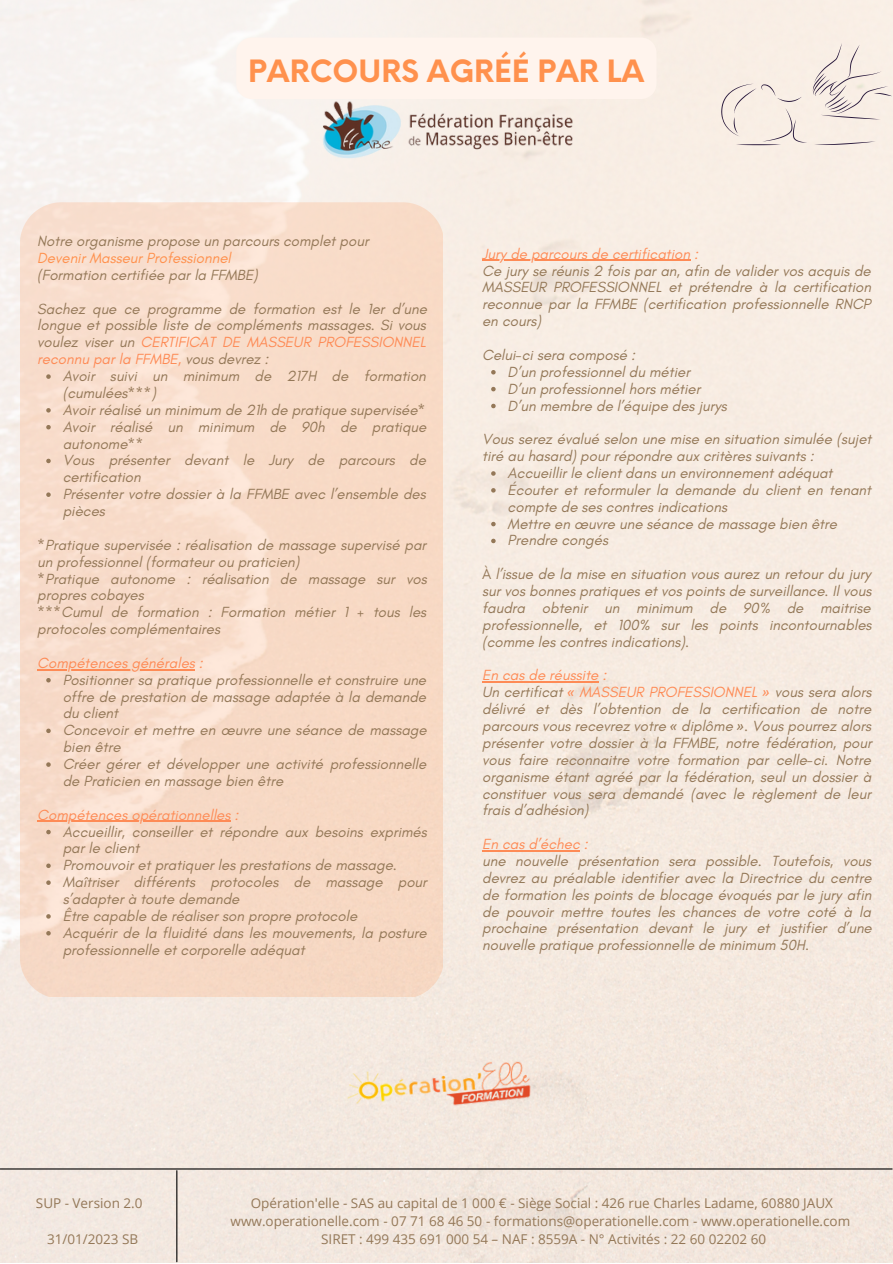
<style>
.page{position:relative;width:893px;height:1264px;background:#fff}
.page>*{position:absolute;margin:0;border:0;box-sizing:border-box;transform-origin:0 0}
.t1{font:700 30px "Neue Einstellung";color:#ff914d}
.t2{font:italic 15px/16.8px "Glacial Indifference";color:#947858}
.t3{font:italic 15px "Glacial Indifference";color:#fe8b56}
.t4{font:italic 15px "Glacial Indifference";color:#ff914d}
.t5{font:13.5px/18px "Open Sans";color:#947858;text-align:center}
.s1{color:#fe8b56}
.s2{font-style:normal}
.s3{font-family:"Noto Sans";color:#fe8b56}
.s4{font-family:"Noto Sans"}
</style>
<div class="page">
<img style="left:0;top:0;width:892px;height:1262px">
<img style="left:331px;top:1042px;width:227px;height:82px">
<svg style="left:20px;top:202px;width:422px;height:795px;background:#f7dbc8"></svg>
<svg style="left:721px;top:43px;width:171px;height:102px;background:#f1e6df"></svg>
<hr style="left:0;top:1168px;width:892px;height:1px;background:#000">
<hr style="left:176px;top:1170px;width:1px;height:91px;background:#000">
<svg style="left:46px;top:374px;width:5px;height:5px"></svg>
<svg style="left:46px;top:408px;width:5px;height:4px"></svg>
<svg style="left:46px;top:425px;width:5px;height:4px"></svg>
<svg style="left:46px;top:458px;width:5px;height:5px"></svg>
<svg style="left:46px;top:492px;width:5px;height:5px"></svg>
<svg style="left:46px;top:678px;width:5px;height:4px"></svg>
<svg style="left:46px;top:728px;width:5px;height:5px"></svg>
<svg style="left:46px;top:762px;width:5px;height:4px"></svg>
<svg style="left:46px;top:829px;width:5px;height:5px"></svg>
<svg style="left:46px;top:863px;width:5px;height:5px"></svg>
<svg style="left:46px;top:880px;width:5px;height:4px"></svg>
<svg style="left:46px;top:914px;width:5px;height:4px"></svg>
<svg style="left:46px;top:931px;width:5px;height:4px"></svg>
<hr style="left:37px;top:669px;width:158px;height:1px;background:#fe8b56">
<hr style="left:37px;top:820px;width:193px;height:2px;background:#fe8b56">
<img style="left:312px;top:99px;width:269px;height:66px">
<div style="left:236px;top:38px;width:420px;height:61px;background:#fff4ed"></div>
<svg style="left:491px;top:370px;width:4px;height:4px"></svg>
<svg style="left:491px;top:387px;width:4px;height:4px"></svg>
<svg style="left:491px;top:404px;width:4px;height:4px"></svg>
<svg style="left:491px;top:471px;width:4px;height:5px"></svg>
<svg style="left:491px;top:488px;width:4px;height:4px"></svg>
<svg style="left:491px;top:522px;width:4px;height:4px"></svg>
<svg style="left:491px;top:538px;width:4px;height:5px"></svg>
<hr style="left:482px;top:260px;width:208px;height:1px;background:#fe8b56">
<hr style="left:482px;top:681px;width:116px;height:1px;background:#fe8b56">
<hr style="left:482px;top:850px;width:97px;height:1px;background:#fe8b56">
<h1 class="t1" style="left:248px;top:44px;width:397px">PARCOURS AGRÉÉ PAR LA</h1>
<p class="t2" style="left:37px;top:232px;width:333px">Notre organisme propose un parcours complet pour</p>
<p class="t4" style="left:37px;top:249px;width:195px">Devenir Masseur Professionnel</p>
<p class="t2" style="left:37px;top:266px;width:222px">(Formation certifiée par la FFMBE)</p>
<p class="t2" style="left:37px;top:300px;width:391px;text-align:justify">Sachez que ce programme de formation est le 1er d’une longue et possible liste de compléments massages. Si vous voulez viser un <span class="s1">CERTIFICAT DE MASSEUR PROFESSIONNEL reconnu par la FFMBE,</span> vous devrez :</p>
<p class="t2" style="left:63px;top:367px;width:365px">Avoir suivi un minimum de 217H de formation (cumulées***)<br>Avoir réalisé un minimum de 21h de pratique supervisée*<br>Avoir réalisé un minimum de 90h de pratique autonome**<br>Vous présenter devant le Jury de parcours de certification<br>Présenter votre dossier à la FFMBE avec l’ensemble des pièces</p>
<p class="t2" style="left:37px;top:536px;width:391px">*Pratique supervisée : réalisation de massage supervisé par un professionnel (formateur ou praticien)<br>*Pratique autonome : réalisation de massage sur vos propres cobayes<br>***Cumul de formation : Formation métier 1 + tous les protocoles complémentaires</p>
<p class="t3" style="left:37px;top:653px;width:167px">Compétences générales :</p>
<p class="t2" style="left:63px;top:671px;width:365px">Positionner sa pratique professionnelle et construire une offre de prestation de massage adaptée à la demande du client<br>Concevoir et mettre en œuvre une séance de massage bien être<br>Créer gérer et développer une activité professionnelle de Praticien en massage bien être</p>
<p class="t2" style="left:63px;top:823px;width:365px">Accueillir, conseiller et répondre aux besoins exprimés par le client<br>Promouvoir et pratiquer les prestations de massage.<br>Maîtriser différents protocoles de massage pour s’adapter à toute demande<br>Être capable de réaliser son propre protocole<br>Acquérir de la fluidité dans les mouvements, la posture professionnelle et corporelle adéquat</p>
<p class="t3" style="left:37px;top:805px;width:203px">Compétences opérationnelles :</p>
<p class="t3" style="left:482px;top:244px;width:217px">Jury de parcours de certification :</p>
<p class="t2" style="left:482px;top:262px;width:390px;text-align:justify">Ce jury se réunis 2 fois par an, afin de valider vos acquis de MASSEUR PROFESSIONNEL et prétendre à la certification reconnue par la FFMBE (certification professionnelle RNCP en cours)</p>
<p class="t2" style="left:482px;top:346px;width:154px">Celui-ci sera composé :</p>
<p class="t2" style="left:507px;top:363px;width:221px">D’un professionnel du métier<br>D’un professionnel hors métier<br>D’un membre de l’équipe des jurys</p>
<p class="t2" style="left:482px;top:430px;width:391px">Vous serez évalué selon une mise en situation simulée (sujet tiré au hasard) pour répondre aux critères suivants :</p>
<p class="t2" style="left:507px;top:464px;width:365px">Accueillir le client dans un environnement adéquat Écouter et reformuler la demande du client en tenant compte de ses contres indications<br>Mettre en œuvre une séance de massage bien être Prendre congés</p>
<p class="t2" style="left:482px;top:565px;width:391px;text-align:justify"><span class="s2">À</span> l’issue de la mise en situation vous aurez un retour du jury sur vos bonnes pratiques et vos points de surveillance. Il vous faudra obtenir un minimum de 90% de maitrise professionnelle, et 100% sur les points incontournables (comme les contres indications).</p>
<p class="t2" style="left:482px;top:666px;width:391px"><span class="s1">En cas de réussite :<br></span>Un certificat <span class="s3">«</span> <span class="s1">MASSEUR PROFESSIONNEL</span> <span class="s3">»</span> vous sera alors délivré et dès l’obtention de la certification de notre parcours vous recevrez votre <span class="s4">«</span> diplôme <span class="s4">»</span>. Vous pourrez alors présenter votre dossier à la FFMBE, notre fédération, pour vous faire reconnaitre votre formation par celle-ci. Notre organisme étant agréé par la fédération, seul un dossier à constituer vous sera demandé (avec le règlement de leur frais d’adhésion)</p>
<p class="t3" style="left:482px;top:834px;width:107px">En cas d’échec :</p>
<p class="t2" style="left:482px;top:852px;width:391px;text-align:justify">une nouvelle présentation sera possible. Toutefois, vous devrez au préalable identifier avec la Directrice du centre de formation les points de blocage évoqués par le jury afin de pouvoir mettre toutes les chances de votre coté à la prochaine présentation devant le jury et justifier d’une nouvelle pratique professionnelle de minimum 50H.</p>
<p class="t5" style="left:36px;top:1193px;width:108px">SUP - Version 2.0</p>
<p class="t5" style="left:47px;top:1229px;width:93px">31/01/2023 SB</p>
<p class="t5" style="left:230px;top:1193px;width:621px">Opération'elle - SAS au capital de 1 000 € - Siège Social : 426 rue Charles Ladame, 60880 JAUX www.operationelle.com - 07 71 68 46 50 - formations@operationelle.com - www.operationelle.com<br>SIRET : 499 435 691 000 54 – NAF : 8559A - N° Activités : 22 60 02202 60</p>
</div>
